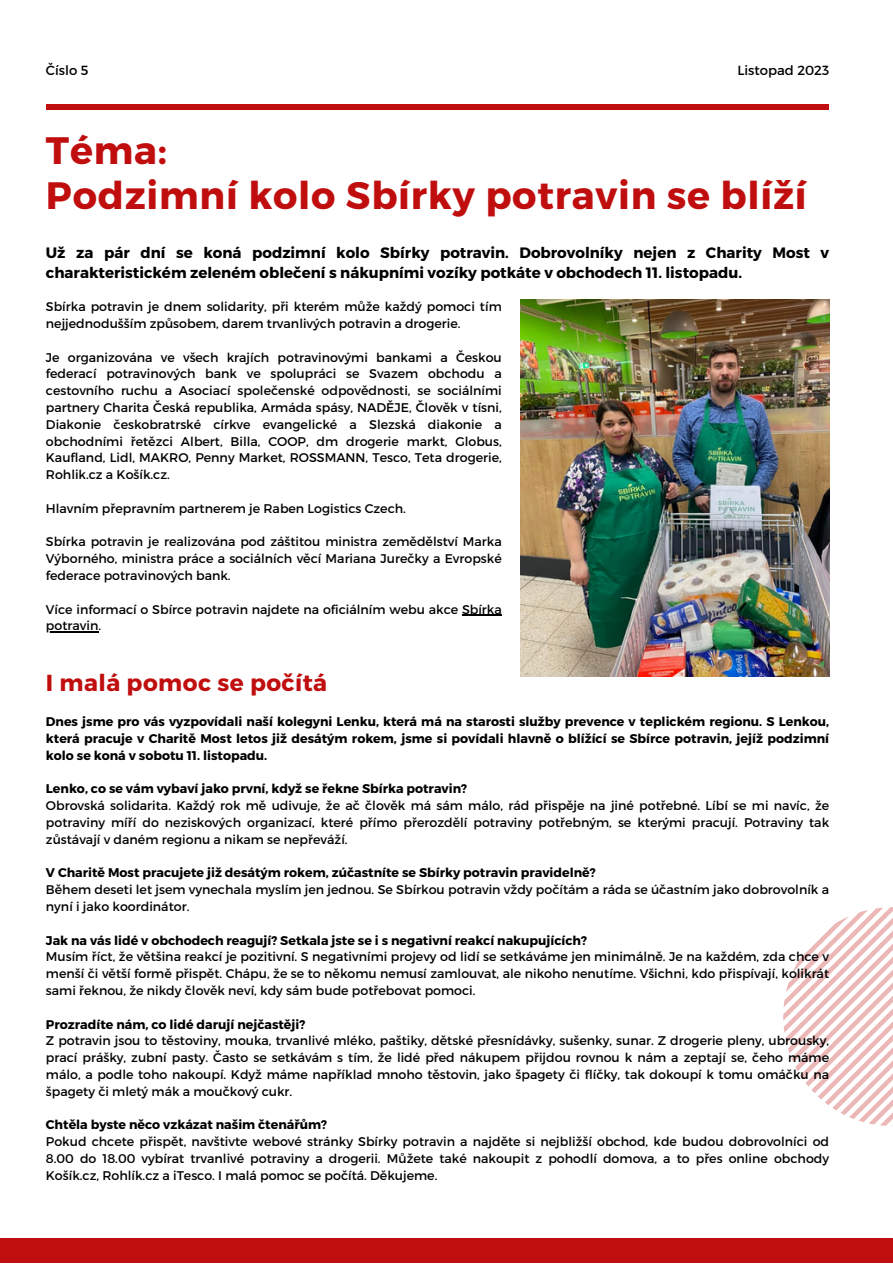
<style>
.page{position:relative;width:893px;height:1264px;background:#fff}
.page>*{position:absolute;margin:0;border:0;box-sizing:border-box;transform-origin:0 0}
.t1{font:700 38.1px "Montserrat";letter-spacing:.02em;color:#c00e0f}
.t2{font:700 23.25px "Montserrat";letter-spacing:.02em;color:#c00e0f}
.t3{font:700 15px/20.2px "Montserrat";color:#000}
.t4{font:13.2px "Montserrat";color:#000}
.t5{font:12.6px/16.8px "Montserrat";color:#000;text-align:justify}
.t6{font:700 12.6px/16.8px "Montserrat";color:#000;text-align:justify}
</style>
<div class="page">
<div style="left:0;top:1237px;width:892px;height:25px;background:#c00e0f"></div>
<div style="left:46px;top:104px;width:782px;height:6px;background:#c00e0f"></div>
<svg style="left:783px;top:907px;width:109px;height:219px"></svg>
<img style="left:521px;top:300px;width:308px;height:376px">
<hr style="left:462px;top:614px;width:40px;height:1px;background:#000">
<hr style="left:46px;top:631px;width:52px;height:1px;background:#000">
<p class="t4" style="left:46px;top:62px;width:44px">Číslo 5</p>
<p class="t4" style="left:737px;top:62px;width:93px">Listopad 2023</p>
<p class="t1" style="left:46px;top:126px;width:122px">Téma:</p>
<p class="t1" style="left:46px;top:171px;width:762px">Podzimní kolo Sbírky potravin se blíží</p>
<p class="t3" style="left:46px;top:241px;width:784px">Už za pár dní se koná podzimní kolo Sbírky potravin. Dobrovolníky nejen z Charity Most v charakteristickém zeleném oblečení s nákupními vozíky potkáte v obchodech 11. listopadu.</p>
<p class="t5" style="left:46px;top:298px;width:457px">Sbírka potravin je dnem solidarity, při kterém může každý pomoci tím nejjednodušším způsobem, darem trvanlivých potravin a drogerie.</p>
<p class="t5" style="left:46px;top:348px;width:457px">Je organizována ve všech krajích potravinovými bankami a Českou federací potravinových bank ve spolupráci se Svazem obchodu a cestovního ruchu a Asociací společenské odpovědnosti, se sociálními partnery Charita Česká republika, Armáda spásy, NADĚJE, Člověk v tísni, Diakonie českobratrské církve evangelické a Slezská diakonie a obchodními řetězci Albert, Billa, COOP, dm drogerie markt, Globus, Kaufland, Lidl, MAKRO, Penny Market, ROSSMANN, Tesco, Teta drogerie, Rohlik.cz a Košík.cz.</p>
<p class="t5" style="left:46px;top:499px;width:361px">Hlavním přepravním partnerem je Raben Logistics Czech.</p>
<p class="t5" style="left:46px;top:533px;width:457px">Sbírka potravin je realizována pod záštitou ministra zemědělství Marka Výborného, ministra práce a sociálních věcí Mariana Jurečky a Evropské federace potravinových bank.</p>
<p class="t5" style="left:46px;top:600px;width:457px">Více informací o Sbírce potravin najdete na oficiálním webu akce Sbírka potravin.</p>
<p class="t2" style="left:46px;top:667px;width:283px">I malá pomoc se počítá</p>
<p class="t6" style="left:46px;top:712px;width:784px">Dnes jsme pro vás vyzpovídali naší kolegyni Lenku, která má na starosti služby prevence v teplickém regionu. S Lenkou, která pracuje v Charitě Most letos již desátým rokem, jsme si povídali hlavně o blížící se Sbírce potravin, jejíž podzimní kolo se koná v sobotu 11. listopadu.</p>
<p class="t6" style="left:46px;top:780px;width:422px">Lenko, co se vám vybaví jako první, když se řekne Sbírka potravin?</p>
<p class="t5" style="left:46px;top:796px;width:784px">Obrovská solidarita. Každý rok mě udivuje, že ač člověk má sám málo, rád přispěje na jiné potřebné. Líbí se mi navíc, že potraviny míří do neziskových organizací, které přímo přerozdělí potraviny potřebným, se kterými pracují. Potraviny tak zůstávají v daném regionu a nikam se nepřeváží.</p>
<p class="t6" style="left:46px;top:864px;width:551px">V Charitě Most pracujete již desátým rokem, zúčastníte se Sbírky potravin pravidelně?</p>
<p class="t5" style="left:46px;top:880px;width:784px">Během deseti let jsem vynechala myslím jen jednou. Se Sbírkou potravin vždy počítám a ráda se účastním jako dobrovolník a nyní i jako koordinátor.</p>
<p class="t6" style="left:46px;top:931px;width:542px">Jak na vás lidé v obchodech reagují? Setkala jste se i s negativní reakcí nakupujících?</p>
<p class="t5" style="left:46px;top:947px;width:784px">Musím říct, že většina reakcí je pozitivní. S negativními projevy od lidí se setkáváme jen minimálně. Je na každém, zda chce v menší či větší formě přispět. Chápu, že se to někomu nemusí zamlouvat, ale nikoho nenutíme. Všichni, kdo přispívají, kolikrát sami řeknou, že nikdy člověk neví, kdy sám bude potřebovat pomoci.</p>
<p class="t6" style="left:46px;top:1015px;width:261px">Prozradíte nám, co lidé darují nejčastěji?</p>
<p class="t5" style="left:46px;top:1031px;width:784px">Z potravin jsou to těstoviny, mouka, trvanlivé mléko, paštiky, dětské přesnídávky, sušenky, sunar. Z drogerie pleny, ubrousky, prací prášky, zubní pasty. Často se setkávám s tím, že lidé před nákupem přijdou rovnou k nám a zeptají se, čeho máme málo, a podle toho nakoupí. Když máme například mnoho těstovin, jako špagety či flíčky, tak dokoupí k tomu omáčku na špagety či mletý mák a moučkový cukr.</p>
<p class="t6" style="left:46px;top:1115px;width:283px">Chtěla byste něco vzkázat našim čtenářům?</p>
<p class="t5" style="left:46px;top:1132px;width:784px">Pokud chcete přispět, navštivte webové stránky Sbírky potravin a najděte si nejbližší obchod, kde budou dobrovolníci od 8.00 do 18.00 vybírat trvanlivé potraviny a drogerii. Můžete také nakoupit z pohodlí domova, a to přes online obchody Košík.cz, Rohlík.cz a iTesco. I malá pomoc se počítá. Děkujeme.</p>
</div>
